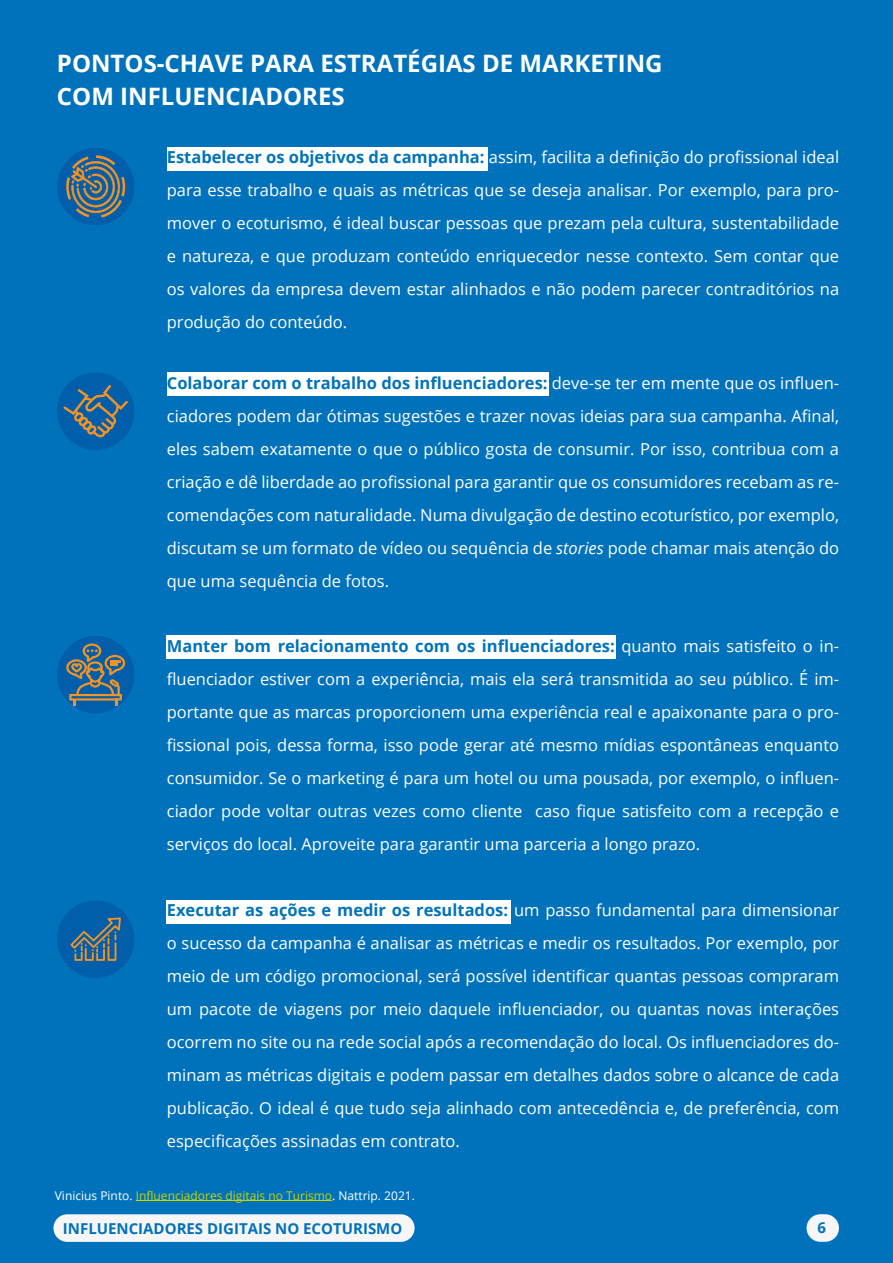
<style>
.page{position:relative;width:893px;height:1263px;background:#0072bb}
.page>*{position:absolute;margin:0;border:0;box-sizing:border-box;transform-origin:0 0}
.t1{font:700 24px/33px "Open Sans";color:#fff}
.t2{font:16.5px/33px "Open Sans";color:#fff;text-align:justify}
.t3{font:700 15px "Open Sans";color:#0072bb}
.t4{font:12px "Open Sans";color:#c8d300}
.s1{font-weight:700;color:#0073ba}
.s2{font-style:italic}
.s3{color:#fff}
</style>
<div class="page">
<div style="left:57px;top:148px;width:77px;height:77px;background:#005eab;border-radius:50%"></div>
<div style="left:57px;top:372px;width:77px;height:78px;background:#005eab;border-radius:50%"></div>
<div style="left:57px;top:636px;width:77px;height:77px;background:#005eab;border-radius:50%"></div>
<div style="left:57px;top:900px;width:77px;height:78px;background:#005eab;border-radius:50%"></div>
<div style="left:167px;top:148px;width:321px;height:23px;background:#fff"></div>
<div style="left:167px;top:372px;width:381px;height:23px;background:#fff"></div>
<div style="left:167px;top:636px;width:449px;height:23px;background:#fff"></div>
<div style="left:167px;top:900px;width:344px;height:23px;background:#fff"></div>
<div style="left:806px;top:1214px;width:33px;height:28px;background:#f6f6f6;border-radius:14px"></div>
<hr style="left:136px;top:1200px;width:196px;height:1px;background:#c8d300">
<div style="left:53px;top:1214px;width:362px;height:28px;background:#f6f6f6;border-radius:14px"></div>
<svg style="left:66px;top:155px;width:59px;height:63px"></svg>
<svg style="left:66px;top:643px;width:59px;height:63px"></svg>
<svg style="left:70px;top:917px;width:51px;height:44px"></svg>
<svg style="left:63px;top:385px;width:65px;height:52px"></svg>
<h1 class="t1" style="left:57px;top:47px;width:607px">PONTOS-CHAVE PARA ESTRATÉGIAS DE MARKETING<br>COM INFLUENCIADORES</h1>
<p class="t2" style="left:167px;top:140px;width:674px"><span class="s1">Estabelecer os objetivos da campanha:</span> assim, facilita a definição do profissional ideal para esse trabalho e quais as métricas que se deseja analisar. Por exemplo, para pro&shy;mover o ecoturismo, é ideal buscar pessoas que prezam pela cultura, sustentabilidade e natureza, e que produzam conteúdo enriquecedor nesse contexto. Sem contar que os valores da empresa devem estar alinhados e não podem parecer contraditórios na produção do conteúdo.</p>
<p class="t2" style="left:167px;top:366px;width:674px"><span class="s1">Colaborar com o trabalho dos influenciadores:</span> deve-se ter em mente que os influen&shy;ciadores podem dar ótimas sugestões e trazer novas ideias para sua campanha. Afinal, eles sabem exatamente o que o público gosta de consumir. Por isso, contribua com a criação e dê liberdade ao profissional para garantir que os consumidores recebam as re&shy;comendações com naturalidade. Numa divulgação de destino ecoturístico, por exemplo, discutam se um formato de vídeo ou sequência de <span class="s2">stories</span> pode chamar mais atenção do que uma sequência de fotos.</p>
<p class="t2" style="left:167px;top:629px;width:674px"><span class="s1">Manter bom relacionamento com os influenciadores:</span> quanto mais satisfeito o in&shy;fluenciador estiver com a experiência, mais ela será transmitida ao seu público. É im&shy;portante que as marcas proporcionem uma experiência real e apaixonante para o pro&shy;fissional pois, dessa forma, isso pode gerar até mesmo mídias espontâneas enquanto consumidor. Se o marketing é para um hotel ou uma pousada, por exemplo, o influen&shy;ciador pode voltar outras vezes como cliente caso fique satisfeito com a recepção e serviços do local. Aproveite para garantir uma parceria a longo prazo.</p>
<p class="t2" style="left:167px;top:893px;width:674px"><span class="s1">Executar as ações e medir os resultados:</span> um passo fundamental para dimensionar o sucesso da campanha é analisar as métricas e medir os resultados. Por exemplo, por meio de um código promocional, será possível identificar quantas pessoas compraram um pacote de viagens por meio daquele influenciador, ou quantas novas interações ocorrem no site ou na rede social após a recomendação do local. Os influenciadores do&shy;minam as métricas digitais e podem passar em detalhes dados sobre o alcance de cada publicação. O ideal é que tudo seja alinhado com antecedência e, de preferência, com especificações assinadas em contrato.</p>
<p class="t4" style="left:55px;top:1187px;width:362px"><span class="s3">Vinicius Pinto.</span> Influenciadores digitais no Turismo<span class="s3">. Nattrip. 2021.</span></p>
<p class="t3" style="left:63px;top:1218px;width:341px">INFLUENCIADORES DIGITAIS NO ECOTURISMO</p>
<p class="t3" style="left:818px;top:1216px;width:10px">6</p>
</div>
